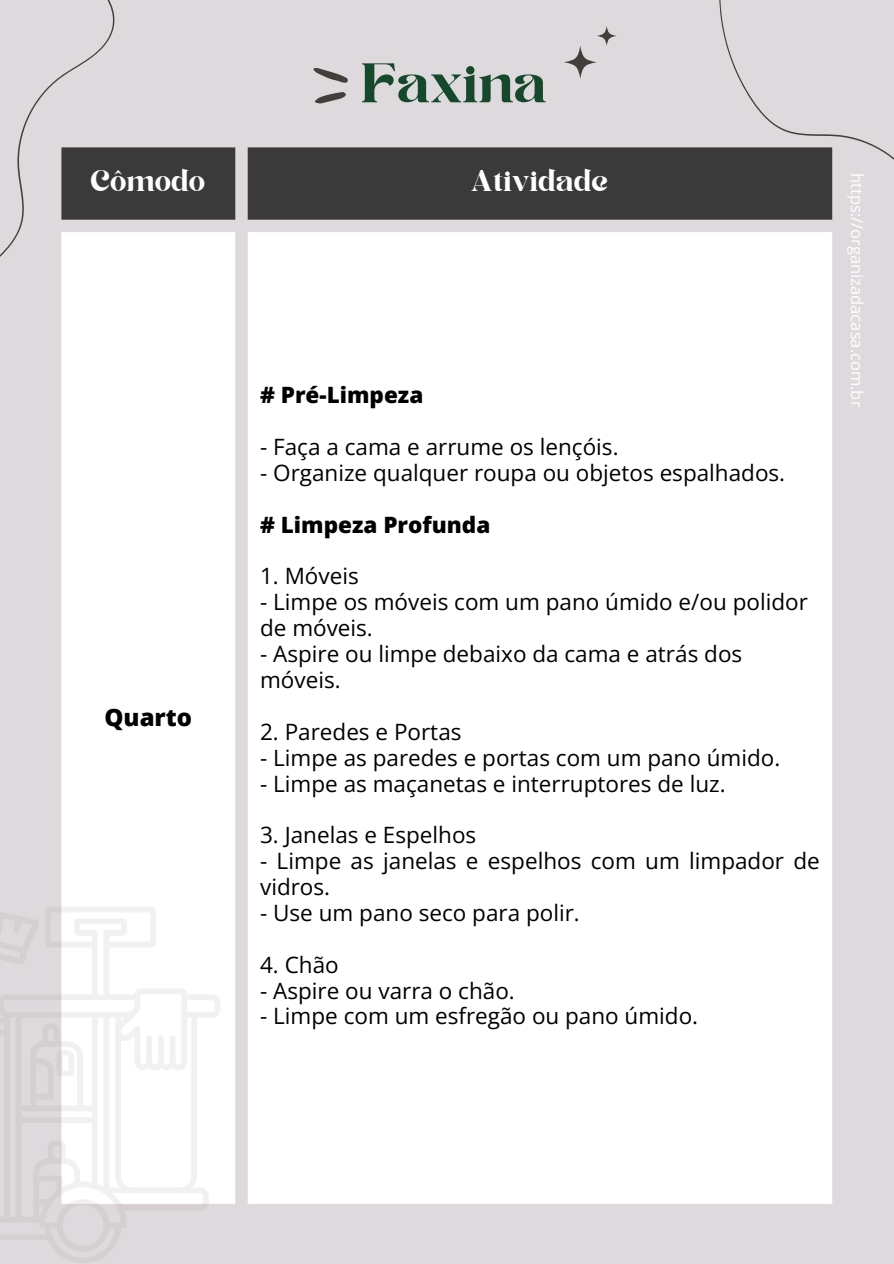
<style>
.page{position:relative;width:894px;height:1264px;background:#fff}
.page>*{position:absolute;margin:0;border:0;box-sizing:border-box;transform-origin:0 0}
.t1{font:55.65px "Kelin Eator";color:#16492c}
.t2{font:30px "Kelin Eator";color:#fff}
.t3{font:800 24px "Open Sans";color:#000}
.t4{font:22.5px/25.8px "Open Sans";color:#000}
.t5{font:800 22.5px "Open Sans";color:#000}
.t6{font:16.5px "Open Sans";color:#fff}
</style>
<div class="page">
<div style="left:0;top:0;width:893px;height:1263px;background:#ddd9dc"></div>
<div style="left:194px;top:147px;width:492px;height:73px;background:#3b3a3a"></div>
<div style="left:61px;top:232px;width:771px;height:971px;background:#fff"></div>
<svg style="left:313px;top:68px;width:35px;height:36px"></svg>
<svg style="left:686px;top:0;width:207px;height:270px"></svg>
<svg style="left:127px;top:147px;width:67px;height:116px;fill:#3b3a3a"></svg>
<svg style="left:0;top:0;width:127px;height:314px"></svg>
<svg style="left:563px;top:46px;width:33px;height:32px"></svg>
<svg style="left:596px;top:26px;width:20px;height:20px"></svg>
<svg style="left:0;top:900px;width:220px;height:362px"></svg>
<svg style="left:57px;top:1049px;width:17px;height:27px"></svg>
<p class="t1" style="left:362px;top:60px;width:187px">Faxina</p>
<p class="t2" style="left:91px;top:169px;width:116px">Cômodo</p>
<p class="t2" style="left:471px;top:169px;width:138px">Atividade</p>
<p class="t3" style="left:104px;top:700px;width:89px">Quarto</p>
<p class="t5" style="left:260px;top:379px;width:165px"># Pré-Limpeza</p>
<p class="t4" style="left:260px;top:433px;width:360px">- Faça a cama e arrume os lençóis.</p>
<p class="t4" style="left:260px;top:459px;width:526px">- Organize qualquer roupa ou objetos espalhados.</p>
<h1 class="t5" style="left:260px;top:508px;width:232px"># Limpeza Profunda</h1>
<p class="t4" style="left:260px;top:562px;width:100px">1. Móveis</p>
<p class="t4" style="left:260px;top:588px;width:549px">- Limpe os móveis com um pano úmido e/ou polidor de móveis.</p>
<p class="t4" style="left:260px;top:640px;width:483px">- Aspire ou limpe debaixo da cama e atrás dos móveis.</p>
<p class="t4" style="left:260px;top:718px;width:203px">2. Paredes e Portas</p>
<p class="t4" style="left:260px;top:744px;width:521px">- Limpe as paredes e portas com um pano úmido.</p>
<p class="t4" style="left:260px;top:769px;width:467px">- Limpe as maçanetas e interruptores de luz.</p>
<p class="t4" style="left:260px;top:821px;width:218px">3. Janelas e Espelhos</p>
<p class="t4" style="left:260px;top:847px;width:561px">- Limpe as janelas e espelhos com um limpador de vidros.</p>
<p class="t4" style="left:260px;top:899px;width:321px">- Use um pano seco para polir.</p>
<p class="t4" style="left:260px;top:951px;width:80px">4. Chão</p>
<p class="t4" style="left:260px;top:976px;width:256px">- Aspire ou varra o chão.</p>
<p class="t4" style="left:260px;top:1002px;width:439px">- Limpe com um esfregão ou pano úmido.</p>
<p class="t6" style="left:868px;top:173px;width:236px;rotate:90deg">https://organizadacasa.com.br</p>
</div>
